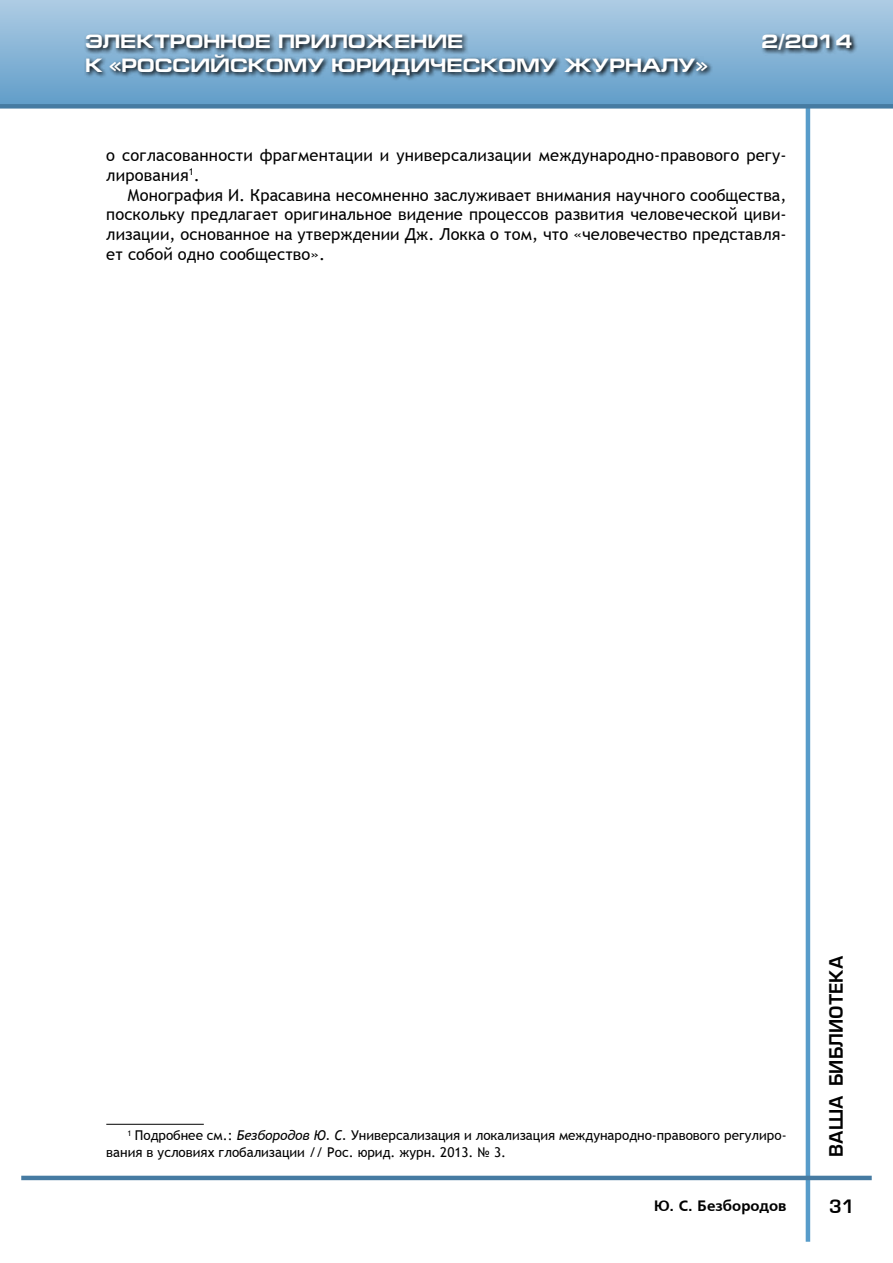
<style>
.page{position:relative;width:893px;height:1263px;background:#fff}
.page>*{position:absolute;margin:0;border:0;box-sizing:border-box;transform-origin:0 0}
.t1{font:700 19.5px "Europe Ext";color:#fff}
.t2{font:18px "Europe Demi Normal";color:#000}
.t3{font:16.5px/19.8px "Trebuchet MS";letter-spacing:.01em;color:#000}
.t4{font:15px "Free Set Bold Cyrillic";color:#000}
.t5{font:13.5px/16.2px "Trebuchet MS";color:#000}
.s1{font-style:italic}
</style>
<div class="page">
<hr style="left:806px;top:91px;width:4px;height:1151px;background:#589cca">
<hr style="left:21px;top:1176px;width:851px;height:4px;background:#467ba2">
<div style="left:0;top:0;width:893px;height:106px;background:linear-gradient(to bottom,#aecce4,#619dc9)"></div>
<div style="left:0;top:104px;width:893px;height:5px;background:#467ba2"></div>
<svg style="left:84px;top:31px;width:774px;height:50px;background:#6b90ac"></svg>
<hr style="left:106px;top:1124px;width:98px;height:1px;background:#000">
<p class="t1" style="left:85px;top:31px;width:380px">ЭЛЕКТРОННОЕ ПРИЛОЖЕНИЕ</p>
<p class="t1" style="left:761px;top:31px;width:92px">2/2014</p>
<p class="t1" style="left:85px;top:54px;width:624px">К «РОССИЙСКОМУ ЮРИДИЧЕСКОМУ ЖУРНАЛУ»</p>
<p class="t3" style="left:106px;top:145px;width:682px">о согласованности фрагментации и универсализации международно-правового регу&shy;лирования<sup>1</sup>.</p>
<p class="t3" style="left:106px;top:185px;width:682px;text-align:justify;text-indent:21px">Монография И. Красавина несомненно заслуживает внимания научного сообщества, поскольку предлагает оригинальное видение процессов развития человеческой циви&shy;лизации, основанное на утверждении Дж. Локка о том, что «человечество представля&shy;ет собой одно сообщество».</p>
<p class="t5" style="left:106px;top:1128px;width:682px;text-indent:21px"><sup>1</sup> Подробнее см.: <span class="s1">Безбородов Ю. С.</span> Универсализация и локализация международно-правового регулиро&shy;вания в условиях глобализации // Рос. юрид. журн. 2013. № 3.</p>
<p class="t4" style="left:654px;top:1197px;width:134px">Ю. С. Безбородов</p>
<p class="t2" style="left:826px;top:1157px;width:202px;rotate:-90deg">ваша библиотека</p>
<p class="t2" style="left:829px;top:1196px;width:27px">31</p>
</div>
